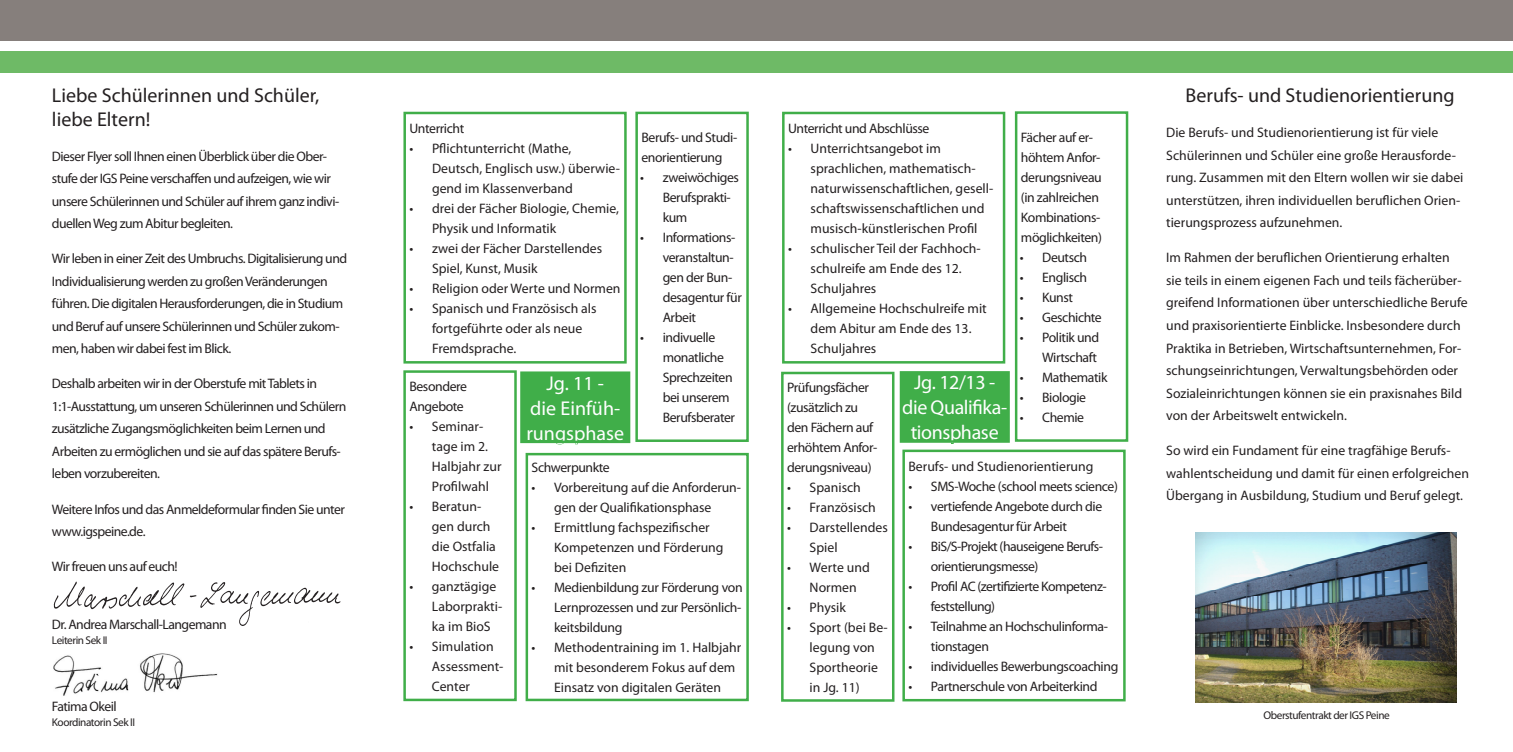
<style>
.page{position:relative;width:1513px;height:752px;background:#fff}
.page>*{position:absolute;margin:0;border:0;box-sizing:border-box;transform-origin:0 0}
.t1{font:20px/24px "Myriad Pro";color:#231f20}
.t2{font:20px/25px "Myriad Pro";letter-spacing:-.02em;color:#fff;text-align:center}
.t3{font:20px/25px "Myriad Pro";color:#fff;text-align:center}
.t4{font:13.75px/20px "Myriad Pro";letter-spacing:-.01em;color:#231f20}
.t5{font:13.75px/22.5px "Myriad Pro";letter-spacing:-.04em;color:#231f20}
.t6{font:13.75px/20px "Myriad Pro";letter-spacing:-.03em;color:#231f20}
.t7{font:11.25px "Myriad Pro";letter-spacing:-.04em;color:#231f20}
</style>
<div class="page">
<img style="left:1195px;top:532px;width:261px;height:170px">
<img style="left:53px;top:581px;width:288px;height:45px">
<div style="left:0;top:0;width:1513px;height:40px;background:#867f7c"></div>
<div style="left:0;top:51px;width:1513px;height:22px;background:#6eba66"></div>
<div style="left:521px;top:372px;width:108px;height:69px;background:#40ae49"></div>
<svg style="left:527px;top:443px;width:97px;height:1px"></svg>
<div style="left:520px;top:371px;width:110px;height:72px;border:2px solid #40ae49"></div>
<div style="left:635px;top:112px;width:114px;height:329px;border:2px solid #40ae49"></div>
<div style="left:403px;top:112px;width:224px;height:251px;border:2px solid #40ae49"></div>
<div style="left:403px;top:370px;width:114px;height:330px;border:2px solid #40ae49"></div>
<div style="left:526px;top:452px;width:223px;height:248px;border:2px solid #40ae49"></div>
<div style="left:901px;top:372px;width:108px;height:69px;background:#40ae49"></div>
<svg style="left:910px;top:442px;width:89px;height:2px"></svg>
<div style="left:900px;top:371px;width:110px;height:71px;border:2px solid #40ae49"></div>
<div style="left:1015px;top:111px;width:113px;height:330px;border:2px solid #40ae49"></div>
<div style="left:782px;top:112px;width:223px;height:251px;border:2px solid #40ae49"></div>
<div style="left:781px;top:371px;width:113px;height:330px;border:2px solid #40ae49"></div>
<div style="left:902px;top:449px;width:224px;height:252px;border:2px solid #40ae49"></div>
<img style="left:53px;top:653px;width:165px;height:43px">
<h1 class="t1" style="left:52px;top:82px;width:269px">Liebe Schülerinnen und Schüler, liebe Eltern!</h1>
<p class="t5" style="left:52px;top:144px;width:289px">Dieser Flyer soll Ihnen einen Überblick über die Ober&shy;stufe der IGS Peine verschaffen und aufzeigen, wie wir unsere Schülerinnen und Schüler auf ihrem ganz indivi&shy;duellen Weg zum Abitur begleiten.</p>
<p class="t5" style="left:52px;top:247px;width:297px">Wir leben in einer Zeit des Umbruchs. Digitalisierung und Individualisierung werden zu großen Veränderungen führen. Die digitalen Herausforderungen, die in Studium und Beruf auf unsere Schülerinnen und Schüler zukom&shy;men, haben wir dabei fest im Blick.</p>
<p class="t5" style="left:52px;top:372px;width:296px">Deshalb arbeiten wir in der Oberstufe mit Tablets in 1:1-Ausstattung, um unseren Schülerinnen und Schülern zusätzliche Zugangsmöglichkeiten beim Lernen und Arbeiten zu ermöglichen und sie auf das spätere Berufs&shy;leben vorzubereiten.</p>
<p class="t5" style="left:52px;top:497px;width:294px">Weitere Infos und das Anmeldeformular finden Sie unter www.igspeine.de.</p>
<p class="t5" style="left:52px;top:554px;width:127px">Wir freuen uns auf euch!</p>
<p class="t5" style="left:52px;top:612px;width:176px">Dr. Andrea Marschall-Langemann</p>
<p class="t7" style="left:52px;top:632px;width:57px">Leiterin Sek II</p>
<p class="t5" style="left:52px;top:694px;width:66px">Fatima Okeil</p>
<p class="t7" style="left:52px;top:715px;width:85px">Koordinatorin Sek II</p>
<p class="t6" style="left:410px;top:118px;width:56px">Unterricht</p>
<p class="t4" style="left:432px;top:138px;width:190px;text-indent:-22px">• Pflichtunterricht (Mathe,<br>Deutsch, Englisch usw.) überwie&shy;gend im Klassenverband</p>
<p class="t4" style="left:432px;top:198px;width:189px;text-indent:-22px">• drei der Fächer Biologie, Chemie,<br>Physik und Informatik</p>
<p class="t4" style="left:432px;top:238px;width:172px;text-indent:-22px">• zwei der Fächer Darstellendes<br>Spiel, Kunst, Musik</p>
<p class="t4" style="left:410px;top:278px;width:213px">• Religion oder Werte und Normen</p>
<p class="t4" style="left:432px;top:298px;width:166px;text-indent:-22px">• Spanisch und Französisch als fortgeführte oder als neue<br>Fremdsprache.</p>
<p class="t6" style="left:409px;top:375px;width:59px">Besondere<br>Angebote</p>
<p class="t4" style="left:432px;top:416px;width:71px;text-indent:-22px">• Seminar&shy;tage im 2.<br>Halbjahr zur<br>Profilwahl</p>
<p class="t4" style="left:432px;top:496px;width:69px;text-indent:-22px">• Beratun&shy;gen durch die Ostfalia<br>Hochschule</p>
<p class="t4" style="left:432px;top:576px;width:72px;text-indent:-22px">• ganztägige<br>Laborprakti&shy;ka im BioS</p>
<p class="t4" style="left:432px;top:636px;width:73px;text-indent:-22px">• Simulation<br>Assessment-<br>Center</p>
<p class="t6" style="left:641px;top:127px;width:97px">Berufs- und Studi&shy;enorientierung</p>
<p class="t6" style="left:663px;top:167px;width:78px;text-indent:-22px">• zweiwöchiges<br>Berufsprakti&shy;kum</p>
<p class="t6" style="left:663px;top:227px;width:81px;text-indent:-22px">• Informations&shy;veranstaltun&shy;gen der Bun&shy;desagentur für<br>Arbeit</p>
<p class="t6" style="left:663px;top:327px;width:74px;text-indent:-22px">• indivuelle monatliche<br>Sprechzeiten bei unserem<br>Berufsberater</p>
<h1 class="t3" style="left:526px;top:370px;width:99px">Jg. 11 -<br>die Einfüh&shy;rungsphase</h1>
<p class="t6" style="left:532px;top:457px;width:80px">Schwerpunkte</p>
<p class="t4" style="left:532px;top:477px;width:211px;text-align:center">• Vorbereitung auf die Anforderun&shy;gen der Qualifikationsphase</p>
<p class="t4" style="left:554px;top:517px;width:171px;text-indent:-22px">• Ermittlung fachspezifischer<br>Kompetenzen und Förderung bei Defiziten</p>
<p class="t4" style="left:554px;top:577px;width:190px;text-align:justify;text-indent:-22px">• Medienbildung zur Förderung von Lernprozessen und zur Persönlich&shy;keitsbildung</p>
<p class="t4" style="left:554px;top:637px;width:189px;text-indent:-22px">• Methodentraining im 1. Halbjahr mit besonderem Fokus auf dem<br>Einsatz von digitalen Geräten</p>
<p class="t6" style="left:788px;top:118px;width:143px">Unterricht und Abschlüsse</p>
<p class="t4" style="left:811px;top:138px;width:184px;text-indent:-22px">• Unterrichtsangebot im sprachlichen, mathematisch&shy;naturwissenschaftlichen, gesell&shy;schaftswissenschaftlichen und musisch-künstlerischen Profil</p>
<p class="t4" style="left:811px;top:238px;width:172px;text-indent:-22px">• schulischer Teil der Fachhoch&shy;schulreife am Ende des 12.<br>Schuljahres</p>
<p class="t4" style="left:811px;top:298px;width:178px;text-indent:-22px">• Allgemeine Hochschulreife mit dem Abitur am Ende des 13.<br>Schuljahres</p>
<p class="t6" style="left:787px;top:376px;width:92px">Prüfungsfächer (zusätzlich zu den Fächern auf erhöhtem Anfor&shy;derungsniveau)</p>
<p class="t4" style="left:787px;top:477px;width:75px">• Spanisch</p>
<p class="t4" style="left:787px;top:497px;width:90px">• Französisch</p>
<p class="t4" style="left:810px;top:517px;width:80px;text-indent:-22px">• Darstellendes<br>Spiel</p>
<p class="t4" style="left:810px;top:557px;width:62px;text-indent:-22px">• Werte und<br>Normen</p>
<p class="t4" style="left:787px;top:597px;width:60px">• Physik</p>
<p class="t4" style="left:810px;top:617px;width:80px;text-indent:-22px">• Sport (bei Be&shy;legung von<br>Sportheorie in Jg. 11)</p>
<p class="t6" style="left:1021px;top:127px;width:83px">Fächer auf er&shy;höhtem Anfor&shy;derungsniveau (in zahlreichen<br>Kombinations&shy;möglichkeiten)</p>
<p class="t6" style="left:1020px;top:247px;width:69px">• Deutsch</p>
<p class="t6" style="left:1020px;top:267px;width:69px">• Englisch</p>
<p class="t4" style="left:1020px;top:287px;width:55px">• Kunst</p>
<p class="t6" style="left:1020px;top:307px;width:84px">• Geschichte</p>
<p class="t6" style="left:1020px;top:327px;width:81px;text-align:right">• Politik und<br>Wirtschaft</p>
<p class="t6" style="left:1020px;top:367px;width:89px">• Mathematik</p>
<p class="t6" style="left:1020px;top:387px;width:68px">• Biologie</p>
<p class="t4" style="left:1020px;top:407px;width:66px">• Chemie</p>
<h1 class="t2" style="left:902px;top:369px;width:107px">Jg. 12/13 - die Qualifika&shy;tionsphase</h1>
<p class="t4" style="left:908px;top:455px;width:187px">Berufs- und Studienorientierung</p>
<p class="t6" style="left:908px;top:475px;width:211px">• SMS-Woche (school meets science)</p>
<p class="t6" style="left:931px;top:495px;width:173px;text-indent:-22px">• vertiefende Angebote durch die<br>Bundesagentur für Arbeit</p>
<p class="t5" style="left:931px;top:535px;width:174px;line-height:20px;text-indent:-22px">• BiS/S-Projekt (hauseigene Berufs&shy;orientierungsmesse)</p>
<p class="t5" style="left:931px;top:575px;width:177px;line-height:20px;text-indent:-22px">• Profil AC (zertifizierte Kompetenz&shy;feststellung)</p>
<p class="t6" style="left:931px;top:615px;width:179px;text-indent:-22px">• Teilnahme an Hochschulinforma&shy;tionstagen</p>
<p class="t6" style="left:908px;top:655px;width:211px">• individuelles Bewerbungscoaching</p>
<p class="t6" style="left:908px;top:675px;width:190px">• Partnerschule von Arbeiterkind</p>
<h1 class="t1" style="left:1186px;top:83px;width:271px">Berufs- und Studienorientierung</h1>
<p class="t4" style="left:1166px;top:121px;width:299px;line-height:22.5px">Die Berufs- und Studienorientierung ist für viele Schülerinnen und Schüler eine große Herausforde&shy;rung. Zusammen mit den Eltern wollen wir sie dabei unterstützen, ihren individuellen beruflichen Orien&shy;tierungsprozess aufzunehmen.</p>
<p class="t4" style="left:1166px;top:246px;width:303px;line-height:22.5px">Im Rahmen der beruflichen Orientierung erhalten sie teils in einem eigenen Fach und teils fächerüber&shy;greifend Informationen über unterschiedliche Berufe und praxisorientierte Einblicke. Insbesondere durch Praktika in Betrieben, Wirtschaftsunternehmen, For&shy;schungseinrichtungen, Verwaltungsbehörden oder Sozialeinrichtungen können sie ein praxisnahes Bild von der Arbeitswelt entwickeln.</p>
<p class="t4" style="left:1166px;top:439px;width:304px;line-height:22.5px">So wird ein Fundament für eine tragfähige Berufs&shy;wahlentscheidung und damit für einen erfolgreichen<br>Übergang in Ausbildung, Studium und Beruf gelegt.</p>
<p class="t7" style="left:1264px;top:708px;width:128px">Oberstufentrakt der IGS Peine</p>
</div>
